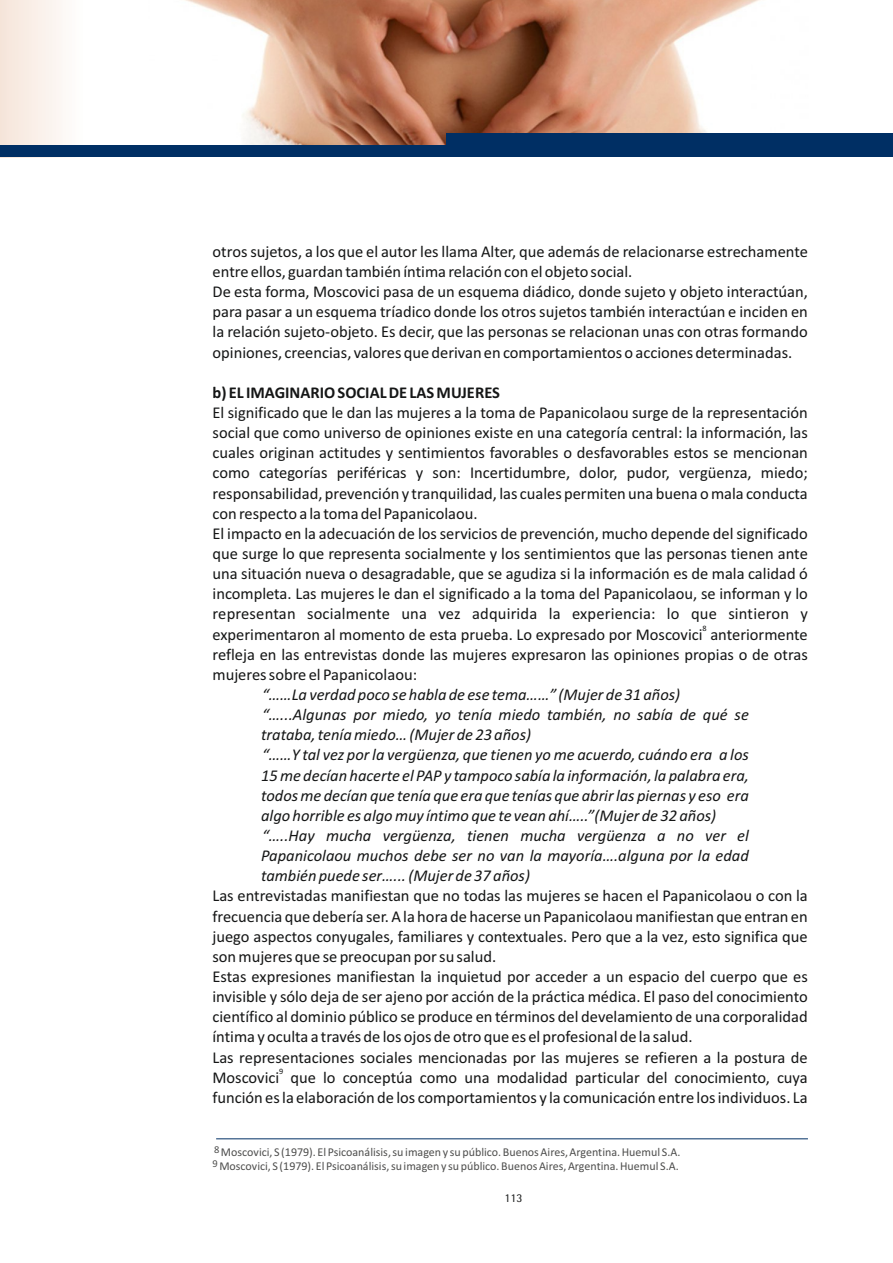
<style>
.page{position:relative;width:893px;height:1263px;background:#fff}
.page>*{position:absolute;margin:0;border:0;box-sizing:border-box;transform-origin:0 0}
.t1{font:16.5px/20.1px "Calibri";color:#151616}
.t2{font:italic 16.5px/20.1px "Calibri";color:#151616}
.t3{font:700 16.5px "Calibri";color:#151616}
.t4{font:12px/14.7px "Calibri";color:#4e4e4d}
.t5{font:300 12px "Rotis Semi Sans";color:#151616}
.t6{font:8.25px "Calibri";color:#151616}
</style>
<div class="page">
<img style="left:184px;top:0;width:576px;height:145px">
<hr style="left:216px;top:1138px;width:592px;height:1px;background:#002f64">
<div style="left:446px;top:133px;width:447px;height:24px;background:#002f64"></div>
<div style="left:0;top:145px;width:446px;height:12px;background:#002f64"></div>
<p class="t1" style="left:213px;top:243px;width:597px">otros sujetos, a los que el autor les llama Alter, que además de relacionarse estrechamente entre ellos, guardan también íntima relación con el objeto social.<br>De esta forma, Moscovici pasa de un esquema diádico, donde sujeto y objeto interactúan, para pasar a un esquema tríadico donde los otros sujetos también interactúan e inciden en la relación sujeto-objeto. Es decir, que las personas se relacionan unas con otras formando opiniones, creencias, valores que derivan en comportamientos o acciones determinadas.</p>
<p class="t3" style="left:213px;top:385px;width:289px">b) EL IMAGINARIO SOCIAL DE LAS MUJERES</p>
<p class="t1" style="left:213px;top:404px;width:597px">El significado que le dan las mujeres a la toma de Papanicolaou surge de la representación social que como universo de opiniones existe en una categoría central: la información, las cuales originan actitudes y sentimientos favorables o desfavorables estos se mencionan como categorías periféricas y son: Incertidumbre, dolor, pudor, vergüenza, miedo; responsabilidad, prevención y tranquilidad, las cuales permiten una buena o mala conducta con respecto a la toma del Papanicolaou.<br>El impacto en la adecuación de los servicios de prevención, mucho depende del significado que surge lo que representa socialmente y los sentimientos que las personas tienen ante una situación nueva o desagradable, que se agudiza si la información es de mala calidad ó incompleta. Las mujeres le dan el significado a la toma del Papanicolaou, se informan y lo representan socialmente una vez adquirida la experiencia: lo que sintieron y</p>
<p class="t6" style="left:702px;top:625px;width:6px">8</p>
<p class="t1" style="left:213px;top:625px;width:597px;text-align:justify">experimentaron al momento de esta prueba. Lo expresado por Moscovici anteriormente refleja en las entrevistas donde las mujeres expresaron las opiniones propias o de otras mujeres sobre el Papanicolaou:</p>
<p class="t2" style="left:261px;top:686px;width:489px">“……La verdad poco se habla de ese tema……” (Mujer de 31 años) “…...Algunas por miedo, yo tenía miedo también, no sabía de qué se trataba, tenía miedo… (Mujer de 23 años)<br>“……Y tal vez por la vergüenza, que tienen yo me acuerdo, cuándo era a los 15 me decían hacerte el PAP y tampoco sabía la información, la palabra era, todos me decían que tenía que era que tenías que abrir las piernas y eso era algo horrible es algo muy íntimo que te vean ahí…..”(Mujer de 32 años) “…..Hay mucha vergüenza, tienen mucha vergüenza a no ver el Papanicolaou muchos debe ser no van la mayoría….alguna por la edad también puede ser…... (Mujer de 37 años)</p>
<p class="t1" style="left:212px;top:887px;width:597px">Las entrevistadas manifiestan que no todas las mujeres se hacen el Papanicolaou o con la frecuencia que debería ser. A la hora de hacerse un Papanicolaou manifiestan que entran en juego aspectos conyugales, familiares y contextuales. Pero que a la vez, esto significa que son mujeres que se preocupan por su salud.<br>Estas expresiones manifiestan la inquietud por acceder a un espacio del cuerpo que es invisible y sólo deja de ser ajeno por acción de la práctica médica. El paso del conocimiento científico al dominio público se produce en términos del develamiento de una corporalidad íntima y oculta a través de los ojos de otro que es el profesional de la salud.<br>Las representaciones sociales mencionadas por las mujeres se refieren a la postura de</p>
<p class="t6" style="left:279px;top:1068px;width:6px">9</p>
<p class="t1" style="left:212px;top:1068px;width:597px">Moscovici que lo conceptúa como una modalidad particular del conocimiento, cuya función es la elaboración de los comportamientos y la comunicación entre los individuos. La</p>
<p class="t4" style="left:213px;top:1145px;width:469px"><sup>8</sup>Moscovici, S (1979). El Psicoanálisis, su imagen y su público. Buenos Aires, Argentina. Huemul S.A.<br><sup>9</sup>Moscovici, S (1979). El Psicoanálisis, su imagen y su público. Buenos Aires, Argentina. Huemul S.A.</p>
<p class="t5" style="left:504px;top:1193px;width:20px">113</p>
</div>
